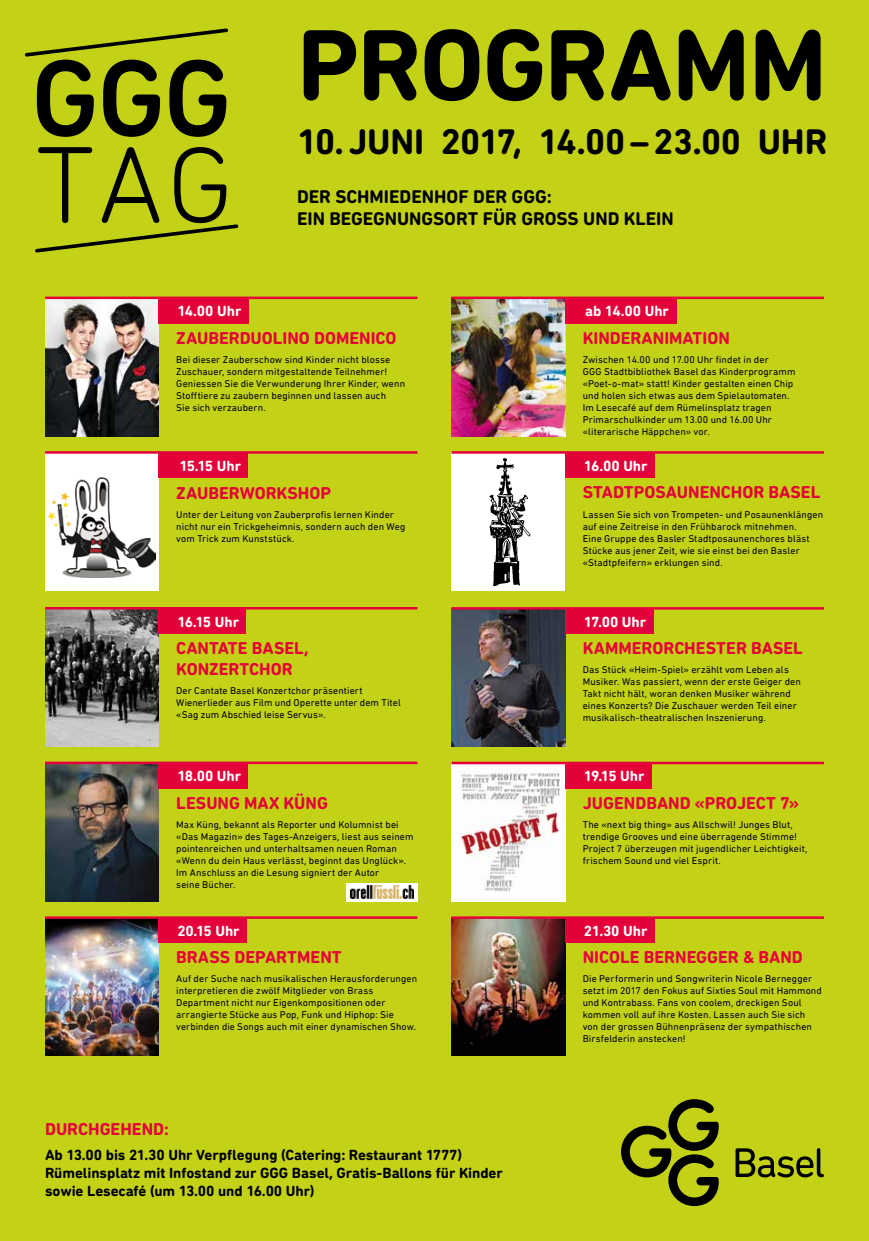
<style>
.page{position:relative;width:869px;height:1241px;background:#fff}
.page>*{position:absolute;margin:0;border:0;box-sizing:border-box;transform-origin:0 0}
.t1{font:700 102.5px "DIN Next Rounded LT Pro";letter-spacing:-.015em;color:#000}
.t2{font:700 36.25px "DIN Next Rounded LT Pro";letter-spacing:-.01em;color:#000}
.t3{font:700 18.75px/21.2px "DIN Next Rounded LT Pro";color:#000}
.t4{font:700 17.5px/21px "DIN Next Rounded LT Pro";color:#e40038}
.t5{font:700 15px/18px "DIN Next Rounded LT Pro";letter-spacing:-.005em;color:#000}
.t6{font:700 15px "DIN Next Rounded LT Pro";letter-spacing:-.005em;color:#fff}
.t7{font:10px/12px "DIN Next Rounded LT Pro";letter-spacing:.01em;color:#000}
</style>
<div class="page">
<div style="left:0;top:0;width:868px;height:1240px;background:#c3d216"></div>
<img style="left:45px;top:299px;width:113px;height:137px">
<img style="left:451px;top:299px;width:113px;height:137px">
<div style="left:451px;top:452px;width:113px;height:138px;background:#fff"></div>
<img style="left:489px;top:458px;width:42px;height:128px">
<img style="left:45px;top:609px;width:113px;height:137px">
<img style="left:451px;top:609px;width:113px;height:137px">
<img style="left:45px;top:764px;width:113px;height:137px">
<img style="left:451px;top:764px;width:113px;height:137px">
<img style="left:45px;top:918px;width:113px;height:137px">
<img style="left:451px;top:918px;width:113px;height:137px">
<div style="left:346px;top:883px;width:71px;height:18px;background:linear-gradient(to right,#fff,#fff)"></div>
<img style="left:350px;top:885px;width:63px;height:13px">
<svg style="left:25px;top:28px;width:213px;height:224px"></svg>
<svg style="left:38px;top:147px;width:54px;height:76px"></svg>
<svg style="left:102px;top:147px;width:57px;height:76px"></svg>
<svg style="left:174px;top:147px;width:52px;height:76px"></svg>
<svg style="left:37px;top:60px;width:57px;height:77px"></svg>
<svg style="left:103px;top:60px;width:57px;height:77px"></svg>
<svg style="left:169px;top:60px;width:57px;height:77px"></svg>
<svg style="left:735px;top:1148px;width:88px;height:29px"></svg>
<svg style="left:621px;top:1099px;width:97px;height:106px"></svg>
<hr style="left:45px;top:296px;width:372px;height:3px;background:#e40038">
<hr style="left:451px;top:296px;width:372px;height:3px;background:#e40038">
<hr style="left:451px;top:451px;width:372px;height:2px;background:#e40038">
<hr style="left:45px;top:607px;width:372px;height:2px;background:#e40038">
<hr style="left:451px;top:607px;width:372px;height:2px;background:#e40038">
<hr style="left:45px;top:761px;width:372px;height:3px;background:#e40038">
<hr style="left:451px;top:761px;width:372px;height:3px;background:#e40038">
<hr style="left:45px;top:916px;width:372px;height:2px;background:#e40038">
<hr style="left:451px;top:916px;width:372px;height:2px;background:#e40038">
<div style="left:564px;top:298px;width:111px;height:26px;background:#e40038"></div>
<div style="left:158px;top:608px;width:88px;height:25px;background:#e40038"></div>
<div style="left:158px;top:762px;width:90px;height:26px;background:#e40038"></div>
<div style="left:158px;top:917px;width:89px;height:25px;background:#e40038"></div>
<div style="left:564px;top:762px;width:87px;height:26px;background:#e40038"></div>
<div style="left:158px;top:298px;width:90px;height:25px;background:#e40038"></div>
<div style="left:564px;top:452px;width:90px;height:26px;background:#e40038"></div>
<div style="left:564px;top:608px;width:89px;height:25px;background:#e40038"></div>
<div style="left:564px;top:917px;width:90px;height:25px;background:#e40038"></div>
<div style="left:45px;top:452px;width:113px;height:138px;background:#fff"></div>
<img style="left:47px;top:478px;width:109px;height:99px">
<hr style="left:45px;top:451px;width:372px;height:2px;background:#e40038">
<div style="left:158px;top:452px;width:90px;height:26px;background:#e40038"></div>
<h3 class="t6" style="left:177px;top:302px;width:66px">14.00 Uhr</h3>
<h1 class="t1" style="left:297px;top:5px;width:531px">PROGRAMM</h1>
<h2 class="t2" style="left:297px;top:120px;width:531px">10.JUNI 2017, 14.00–23.00 UHR</h2>
<h3 class="t3" style="left:297px;top:186px;width:378px">DER SCHMIEDENHOF DER GGG:<br>EIN BEGEGNUNGSORT FÜR GROSS UND KLEIN</h3>
<h3 class="t6" style="left:585px;top:302px;width:85px">ab 14.00 Uhr</h3>
<h3 class="t4" style="left:176px;top:327px;width:222px">ZAUBERDUOLINO DOMENICO</h3>
<p class="t7" style="left:176px;top:353px;width:230px">Bei dieser Zauberschow sind Kinder nicht blosse Zuschauer, sondern mitgestaltende Teilnehmer!<br>Geniessen Sie die Verwunderung Ihrer Kinder, wenn Stofftiere zu zaubern beginnen und lassen auch<br>Sie sich verzaubern.</p>
<h3 class="t6" style="left:179px;top:457px;width:63px">15.15 Uhr</h3>
<h3 class="t4" style="left:176px;top:482px;width:156px">ZAUBERWORKSHOP</h3>
<p class="t7" style="left:176px;top:508px;width:230px">Unter der Leitung von Zauberprofis lernen Kinder nicht nur ein Trickgeheimnis, sondern auch den Weg vom Trick zum Kunststück.</p>
<h3 class="t6" style="left:177px;top:612px;width:63px">16.15 Uhr</h3>
<h3 class="t4" style="left:176px;top:637px;width:134px">CANTATE BASEL,<br>KONZERTCHOR</h3>
<p class="t7" style="left:176px;top:684px;width:226px">Der Cantate Basel Konzertchor präsentiert<br>Wienerlieder aus Film und Operette unter dem Titel «Sag zum Abschied leise Servus».</p>
<h3 class="t6" style="left:177px;top:767px;width:65px">18.00 Uhr</h3>
<h3 class="t4" style="left:176px;top:791px;width:153px">LESUNG MAX KÜNG</h3>
<p class="t7" style="left:176px;top:818px;width:239px">Max Küng, bekannt als Reporter und Kolumnist bei «Das Magazin» des Tages-Anzeigers, liest aus seinem pointenreichen und unterhaltsamen neuen Roman «Wenn du dein Haus verlässt, beginnt das Unglück».<br>Im Anschluss an die Lesung signiert der Autor<br>seine Bücher.</p>
<h3 class="t6" style="left:177px;top:921px;width:64px">20.15 Uhr</h3>
<h3 class="t4" style="left:176px;top:946px;width:167px">BRASS DEPARTMENT</h3>
<p class="t7" style="left:176px;top:972px;width:242px">Auf der Suche nach musikalischen Herausforderungen interpretieren die zwölf Mitglieder von Brass Department nicht nur Eigenkompositionen oder arrangierte Stücke aus Pop, Funk und Hiphop: Sie verbinden die Songs auch mit einer dynamischen Show.</p>
<h3 class="t4" style="left:45px;top:1118px;width:125px">DURCHGEHEND:</h3>
<h3 class="t5" style="left:45px;top:1145px;width:459px">Ab 13.00 bis 21.30 Uhr Verpflegung (Catering: Restaurant 1777)<br>Rümelinsplatz mit Infostand zur GGG Basel, Gratis-Ballons für Kinder sowie Lesecafé (um 13.00 und 16.00 Uhr)</h3>
<h3 class="t4" style="left:582px;top:328px;width:148px">KINDERANIMATION</h3>
<p class="t7" style="left:582px;top:354px;width:214px">Zwischen 14.00 und 17.00 Uhr findet in der<br>GGG Stadtbibliothek Basel das Kinderprogramm «Poet-o-mat» statt! Kinder gestalten einen Chip und holen sich etwas aus dem Spielautomaten.<br>Im Lesecafé auf dem Rümelinsplatz tragen Primarschulkinder um 13.00 und 16.00 Uhr «literarische Häppchen» vor.</p>
<h3 class="t6" style="left:583px;top:457px;width:65px">16.00 Uhr</h3>
<h3 class="t4" style="left:582px;top:482px;width:239px">STADTPOSAUNENCHOR BASEL</h3>
<p class="t7" style="left:582px;top:508px;width:242px">Lassen Sie sich von Trompeten- und Posaunenklängen auf eine Zeitreise in den Frühbarock mitnehmen.<br>Eine Gruppe des Basler Stadtposaunenchores bläst Stücke aus jener Zeit, wie sie einst bei den Basler «Stadtpfeifern» erklungen sind.</p>
<h3 class="t6" style="left:583px;top:612px;width:64px">17.00 Uhr</h3>
<h3 class="t4" style="left:582px;top:637px;width:221px">KAMMERORCHESTER BASEL</h3>
<p class="t7" style="left:582px;top:663px;width:219px">Das Stück «Heim-Spiel» erzählt vom Leben als Musiker. Was passiert, wenn der erste Geiger den Takt nicht hält, woran denken Musiker während eines Konzerts? Die Zuschauer werden Teil einer musikalisch-theatralischen Inszenierung.</p>
<h3 class="t6" style="left:583px;top:767px;width:62px">19.15 Uhr</h3>
<h3 class="t4" style="left:582px;top:791px;width:218px">JUGENDBAND «PROJECT 7»</h3>
<p class="t7" style="left:582px;top:818px;width:226px">The «next big thing» aus Allschwil! Junges Blut, trendige Grooves und eine überragende Stimme!<br>Project 7 überzeugen mit jugendlicher Leichtigkeit, frischem Sound und viel Esprit.</p>
<h3 class="t6" style="left:583px;top:921px;width:65px">21.30 Uhr</h3>
<h3 class="t4" style="left:582px;top:946px;width:221px">NICOLE BERNEGGER &amp; BAND</h3>
<p class="t7" style="left:582px;top:972px;width:240px">Die Performerin und Songwriterin Nicole Bernegger setzt im 2017 den Fokus auf Sixties Soul mit Hammond und Kontrabass. Fans von coolem, dreckigen Soul kommen voll auf ihre Kosten. Lassen auch Sie sich von der grossen Bühnenpräsenz der sympathischen Birsfelderin anstecken!</p>
</div>
